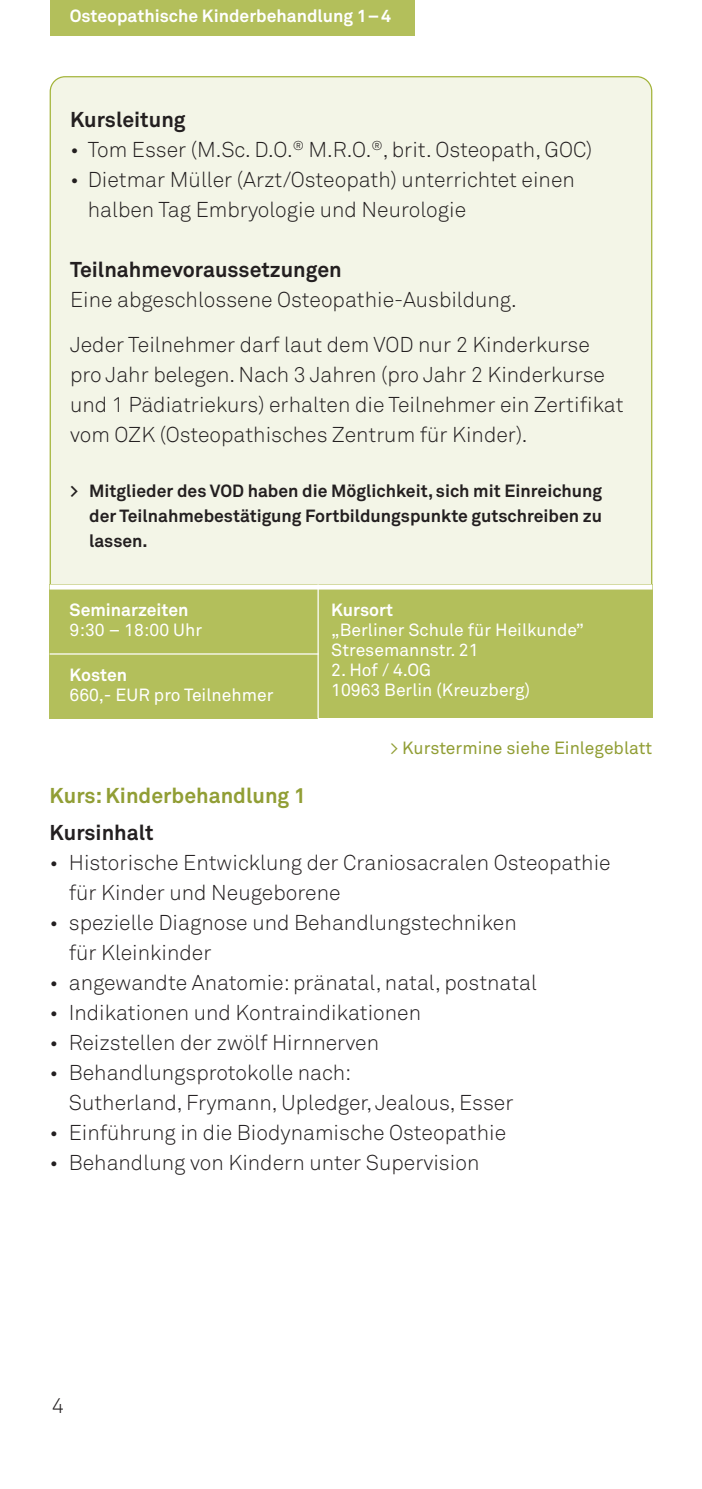
<style>
.page{position:relative;width:702px;height:1489px;background:#fff}
.page>*{position:absolute;margin:0;border:0;box-sizing:border-box;transform-origin:0 0}
.t1{font:21.25px/30px "Akkurat Light Pro";color:#231f20}
.t2{font:700 21.25px "Akkurat Pro";color:#231f20}
.t3{font:700 21.25px "Akkurat Pro";color:#919e35}
.t4{font:700 17.5px/25px "Akkurat Pro";color:#231f20;text-align:justify}
.t5{font:17.5px/20px "Akkurat Pro";color:#fff}
.t6{font:700 17.5px "Akkurat Pro";color:#fff}
.t7{font:17.5px "Akkurat Pro";color:#919e35}
</style>
<div class="page">
<div style="left:51px;top:77px;width:600px;height:600px;background:#f3f5e7;border-radius:14px"></div>
<div style="left:50px;top:0;width:364px;height:35px;background:#b3bf5b"></div>
<div style="left:50px;top:584px;width:268px;height:70px;background:#b3bf5b"></div>
<div style="left:318px;top:584px;width:334px;height:134px;background:#b3bf5b"></div>
<div style="left:50px;top:654px;width:268px;height:64px;background:#b3bf5b"></div>
<hr style="left:317px;top:584px;width:2px;height:134px;background:#fff">
<div style="left:50px;top:584px;width:602px;height:5px;background:#fff"></div>
<hr style="left:50px;top:653px;width:269px;height:1px;background:#fff">
<p class="t6" style="left:70px;top:10px;width:323px">Osteopathische Kinderbehandlung 1–4</p>
<p class="t2" style="left:70px;top:112px;width:117px">Kursleitung</p>
<p class="t1" style="left:70px;top:137px;width:524px">• Tom Esser (M.Sc. D.O.<sup>®</sup> M.R.O.<sup>®</sup>, brit. Osteopath, GOC)</p>
<p class="t1" style="left:88px;top:167px;width:488px;text-indent:-18px">• Dietmar Müller (Arzt/Osteopath) unterrichtet einen halben Tag Embryologie und Neurologie</p>
<p class="t2" style="left:70px;top:262px;width:273px">Teilnahmevoraussetzungen</p>
<p class="t1" style="left:70px;top:279px;width:521px;line-height:45px">Eine abgeschlossene Osteopathie-Ausbildung.<br>Jeder Teilnehmer darf laut dem VOD nur 2 Kinderkurse</p>
<p class="t1" style="left:70px;top:362px;width:555px">pro Jahr belegen. Nach 3 Jahren (pro Jahr 2 Kinderkurse und 1 Pädiatriekurs) erhalten die Teilnehmer ein Zertifikat vom OZK (Osteopathisches Zentrum für Kinder).</p>
<p class="t4" style="left:89px;top:480px;width:514px;text-indent:-19px">&gt; Mitglieder des VOD haben die Möglichkeit, sich mit Einreichung der Teilnahmebestätigung Fortbildungspunkte gutschreiben zu lassen.</p>
<p class="t6" style="left:70px;top:603px;width:120px">Seminarzeiten</p>
<p class="t5" style="left:70px;top:621px;width:134px">9:30 – 18:00 Uhr</p>
<p class="t6" style="left:70px;top:668px;width:59px">Kosten</p>
<p class="t5" style="left:70px;top:686px;width:205px">660,- EUR pro Teilnehmer</p>
<p class="t6" style="left:331px;top:603px;width:63px">Kursort</p>
<p class="t5" style="left:331px;top:621px;width:254px">„Berliner Schule für Heilkunde”<br>Stresemannstr. 21</p>
<p class="t5" style="left:331px;top:661px;width:200px">2. Hof / 4.OG<br>10963 Berlin (Kreuzberg)</p>
<p class="t7" style="left:390px;top:741px;width:264px">&gt; Kurstermine siehe Einlegeblatt</p>
<p class="t3" style="left:50px;top:787px;width:258px">Kurs:Kinderbehandlung 1</p>
<p class="t2" style="left:50px;top:825px;width:106px">Kursinhalt</p>
<p class="t1" style="left:69px;top:849px;width:543px;text-indent:-19px">• Historische Entwicklung der Craniosacralen Osteopathie für Kinder und Neugeborene</p>
<p class="t1" style="left:69px;top:909px;width:449px;text-indent:-19px">• spezielle Diagnose und Behandlungstechniken für Kleinkinder</p>
<p class="t1" style="left:50px;top:969px;width:489px">• angewandte Anatomie: pränatal, natal, postnatal</p>
<p class="t1" style="left:50px;top:999px;width:373px">• Indikationen und Kontraindikationen</p>
<p class="t1" style="left:50px;top:1029px;width:331px">• Reizstellen der zwölf Hirnnerven</p>
<p class="t1" style="left:69px;top:1059px;width:446px;text-indent:-19px">• Behandlungsprotokolle nach:<br>Sutherland, Frymann, Upledger, Jealous, Esser</p>
<p class="t1" style="left:50px;top:1119px;width:458px">• Einführung in die Biodynamische Osteopathie</p>
<p class="t1" style="left:50px;top:1149px;width:431px">• Behandlung von Kindern unter Supervision</p>
<p class="t1" style="left:52px;top:1392px;width:14px">4</p>
</div>
